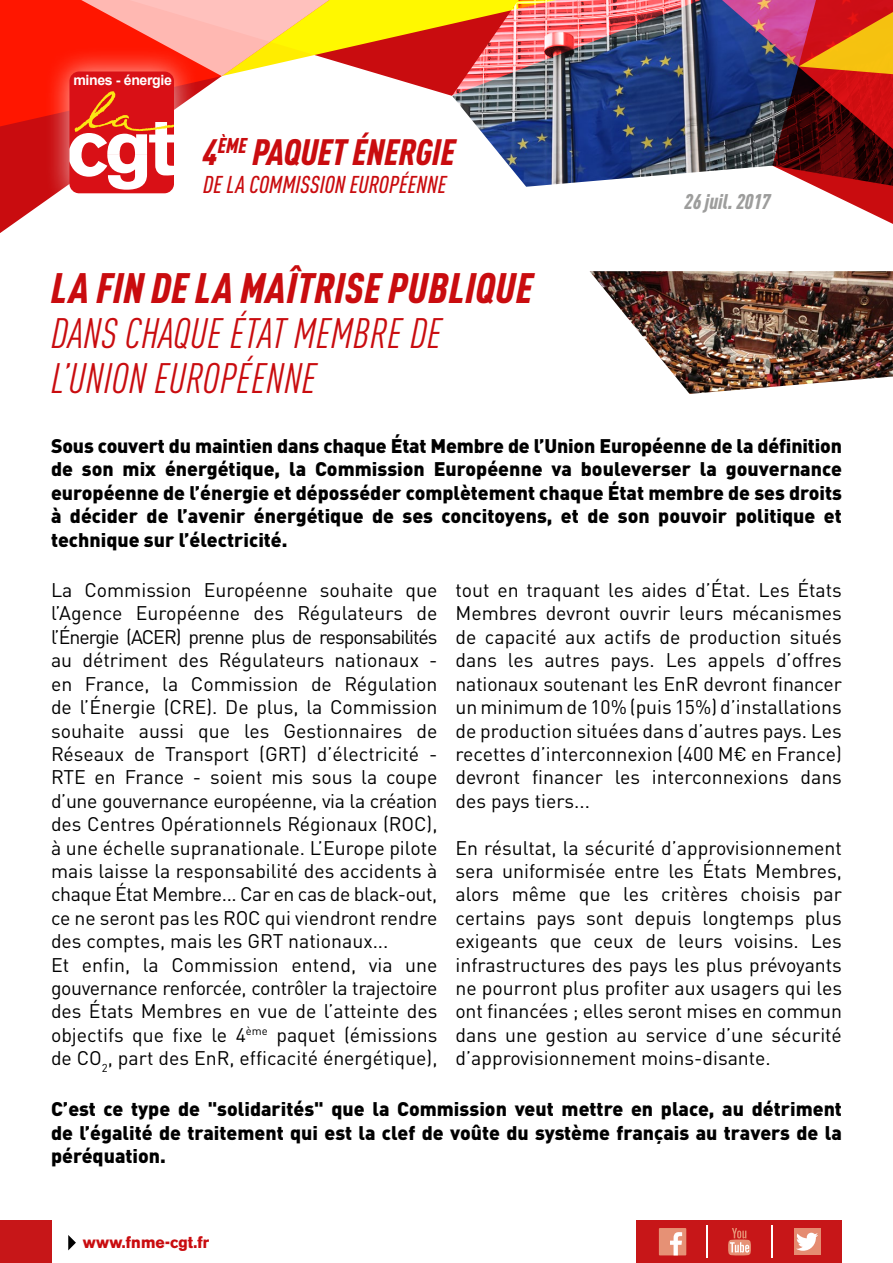
<style>
.page{position:relative;width:893px;height:1263px;background:#fff}
.page>*{position:absolute;margin:0;border:0;box-sizing:border-box;transform-origin:0 0}
.t1{font:italic condensed 42px/45px "DIN Pro";letter-spacing:.01em;color:#c90c0f}
.t2{font:italic 900 condensed 42px "DIN Pro";letter-spacing:.01em;color:#c90c0f}
.t3{font:italic 900 condensed 36.15px "DIN Pro";color:#c90c0f}
.t4{font:italic 500 condensed 24px "DIN Pro";letter-spacing:.005em;color:#c90c0f}
.t5{font:italic 900 condensed 21px "DIN Pro";color:#9d9d9c}
.t6{font:19.5px/23.4px "DIN Pro";color:#000;text-align:justify}
.t7{font:900 19.5px/23.4px "DIN Pro";color:#000;text-align:justify}
.t8{font:700 16.5px "AG Old Face";letter-spacing:.01em;color:#c90c0f}
.t9{font:700 14.1px "Arial";letter-spacing:-.025em;color:#fff}
</style>
<div class="page">
<img style="left:477px;top:0;width:245px;height:187px">
<svg style="left:0;top:126px;width:44px;height:107px;background:#d02f31"></svg>
<svg style="left:0;top:0;width:557px;height:126px"></svg>
<svg style="left:81px;top:0;width:48px;height:46px;background:#ff4331"></svg>
<img style="left:129px;top:0;width:572px;height:96px">
<svg style="left:722px;top:0;width:171px;height:224px"></svg>
<div style="left:44px;top:46px;width:155px;height:173px;background:#fff;opacity:.7"></div>
<div style="left:69px;top:71px;width:105px;height:122px;background:#d91016;border-radius:10px"></div>
<svg style="left:69px;top:91px;width:105px;height:99px"></svg>
<svg style="left:68px;top:1235px;width:8px;height:15px"></svg>
<div style="left:636px;top:1220px;width:206px;height:43px;background:#c71618"></div>
<div style="left:659px;top:1228px;width:27px;height:27px;background:#e69175"></div>
<svg style="left:670px;top:1232px;width:12px;height:23px"></svg>
<svg style="left:728px;top:1228px;width:23px;height:27px"></svg>
<svg style="left:794px;top:1228px;width:26px;height:27px"></svg>
<hr style="left:706px;top:1225px;width:1px;height:33px;background:#fff">
<hr style="left:771px;top:1225px;width:2px;height:33px;background:#fff">
<div style="left:0;top:1220px;width:51px;height:43px;background:#c71618"></div>
<img style="left:589px;top:271px;width:304px;height:123px">
<p class="t9" style="left:73px;top:71px;width:100px">mines - énergie</p>
<h2 class="t3" style="left:203px;top:124px;width:254px">4<sup>ÈME</sup> PAQUET ÉNERGIE</h2>
<p class="t4" style="left:203px;top:167px;width:245px">DE LA COMMISSION EUROPÉENNE</p>
<h1 class="t2" style="left:51px;top:256px;width:483px">LA FIN DE LA MAÎTRISE PUBLIQUE</h1>
<h1 class="t1" style="left:51px;top:308px;width:392px">DANS CHAQUE ÉTAT MEMBRE DE<br>L’UNION EUROPÉENNE</h1>
<p class="t5" style="left:684px;top:186px;width:87px">26 juil. 2017</p>
<p class="t7" style="left:51px;top:432px;width:792px">Sous couvert du maintien dans chaque État Membre de l’Union Européenne de la définition de son mix énergétique, la Commission Européenne va bouleverser la gouvernance européenne de l’énergie et déposséder complètement chaque État membre de ses droits à décider de l’avenir énergétique de ses concitoyens, et de son pouvoir politique et technique sur l’électricité.</p>
<p class="t6" style="left:51px;top:576px;width:388px;text-align:left">La Commission Européenne souhaite que l’Agence Européenne des Régulateurs de l’Énergie (ACER) prenne plus de responsabilités au détriment des Régulateurs nationaux - en France, la Commission de Régulation de l’Énergie (CRE). De plus, la Commission souhaite aussi que les Gestionnaires de Réseaux de Transport (GRT) d’électricité - RTE en France - soient mis sous la coupe d’une gouvernance européenne, via la création des Centres Opérationnels Régionaux (ROC), à une échelle supranationale. L’Europe pilote mais laisse la responsabilité des accidents à chaque État Membre... Car en cas de black-out, ce ne seront pas les ROC qui viendront rendre des comptes, mais les GRT nationaux...<br>Et enfin, la Commission entend, via une gouvernance renforcée, contrôler la trajectoire des États Membres en vue de l’atteinte des objectifs que fixe le 4<sup>ème</sup> paquet (émissions de CO<sub>2</sub>, part des EnR, efficacité énergétique),</p>
<p class="t6" style="left:455px;top:576px;width:388px">tout en traquant les aides d’État. Les États Membres devront ouvrir leurs mécanismes de capacité aux actifs de production situés dans les autres pays. Les appels d’offres nationaux soutenant les EnR devront financer un minimum de 10% (puis 15%) d’installations de production situées dans d’autres pays. Les recettes d’interconnexion (400 M€ en France) devront financer les interconnexions dans des pays tiers...</p>
<p class="t6" style="left:455px;top:834px;width:388px">En résultat, la sécurité d’approvisionnement sera uniformisée entre les États Membres, alors même que les critères choisis par certains pays sont depuis longtemps plus exigeants que ceux de leurs voisins. Les infrastructures des pays les plus prévoyants ne pourront plus profiter aux usagers qui les ont financées ; elles seront mises en commun dans une gestion au service d’une sécurité d’approvisionnement moins-disante.</p>
<p class="t7" style="left:51px;top:1095px;width:792px">C’est ce type de "solidarités" que la Commission veut mettre en place, au détriment de l’égalité de traitement qui est la clef de voûte du système français au travers de la péréquation.</p>
<p class="t8" style="left:83px;top:1232px;width:128px">www.fnme-cgt.fr</p>
</div>
